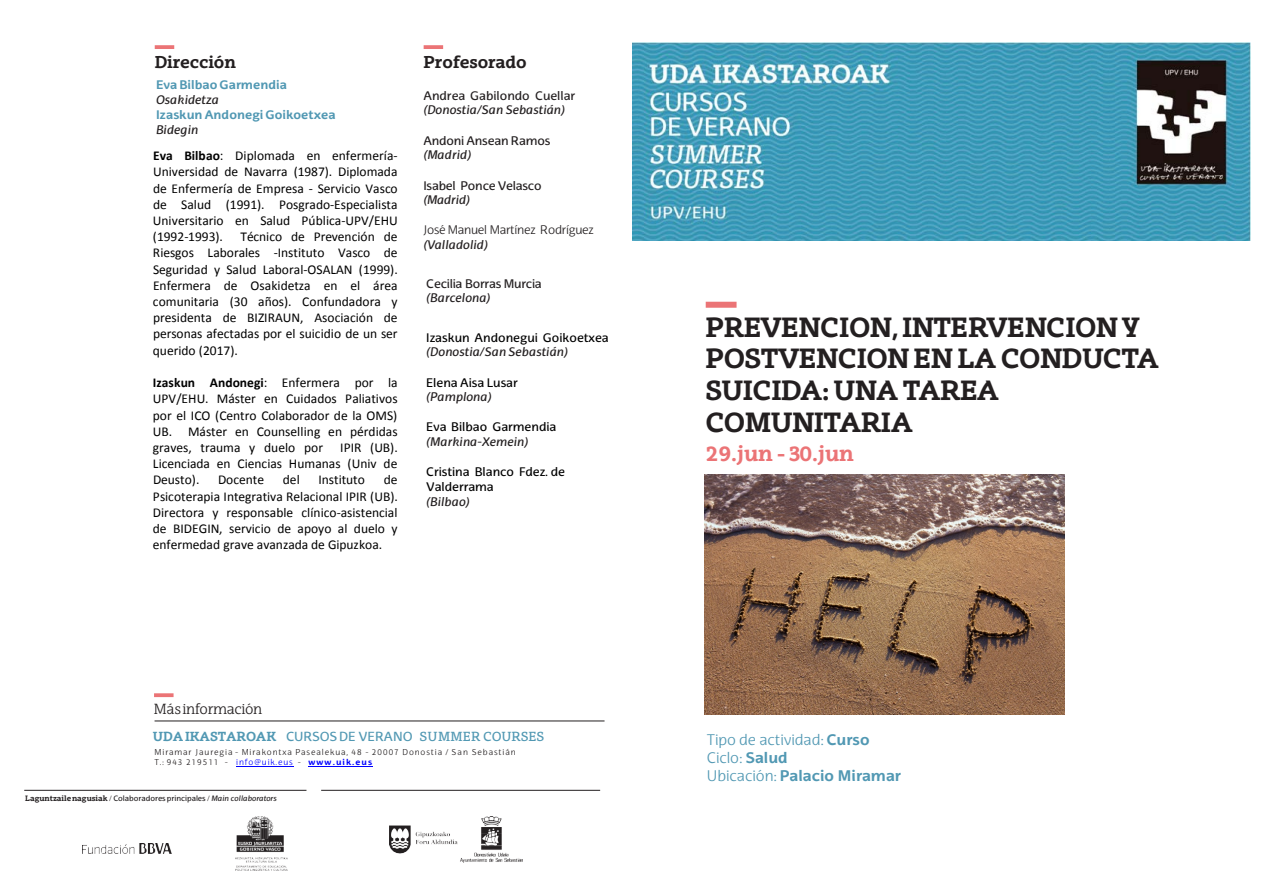
<style>
.page{position:relative;width:1264px;height:894px;background:#fff}
.page>*{position:absolute;margin:0;border:0;box-sizing:border-box;transform-origin:0 0}
.t1{font:700 27px/31.5px "EHU Serif";letter-spacing:-.02em;color:#231f20}
.t2{font:700 21px "EHU Serif";color:#eb7476}
.t3{font:700 16.5px "EHU Serif";letter-spacing:-.005em;color:#231f20}
.t4{font:300 15px "EHU Sans";color:#5198b3}
.t5{font:700 15px "EHU Sans";color:#5198b3}
.t6{font:300 14.25px "EHU Serif";letter-spacing:-.02em;color:#231f20}
.t7{font:13.5px/16.2px "Calibri";color:#000;text-align:justify}
.t8{font:12.75px "EHU Sans";letter-spacing:-.005em;color:#5198b3}
.t9{font:italic 12px/14.4px "EHU Sans";color:#231f20}
.t10{font:12px/15.1px "EHU Sans";letter-spacing:-.005em;color:#000}
.t11{font:12px/14.4px "EHU Sans";letter-spacing:-.02em;color:#231f20}
.t12{font:700 12px "EHU Sans";letter-spacing:.005em;color:#5198b3}
.t13{font:300 12px "EHU Sans";letter-spacing:-.02em;color:#231f20}
.t14{font:300 8.25px/10.2px "EHU Sans";letter-spacing:.11em;color:#231f20}
.t15{font:7.5px "EHU Sans";color:#231f20}
.s1{font-weight:700}
.s2{font-style:normal}
.s3{font-style:italic}
.s4{font-style:italic;color:#231f20}
.s5{font-family:"EHU Serif";font-weight:700}
.s6{font-family:"EHU Serif"}
.s7{color:#00f}
.s8{font-weight:700;color:#00f}
.s9{font-weight:300}
</style>
<div class="page">
<div style="left:705px;top:302px;width:31px;height:6px;background:#eb7476"></div>
<svg style="left:155px;top:45px;width:19px;height:4px"></svg>
<svg style="left:423px;top:45px;width:20px;height:4px"></svg>
<hr style="left:24px;top:789px;width:282px;height:1px;background:#231f20">
<hr style="left:321px;top:789px;width:279px;height:1px;background:#231f20">
<img style="left:389px;top:816px;width:133px;height:46px">
<img style="left:83px;top:843px;width:88px;height:10px">
<img style="left:236px;top:816px;width:51px;height:54px">
<hr style="left:154px;top:720px;width:450px;height:1px;background:#231f20">
<hr style="left:236px;top:766px;width:57px;height:1px;background:#00f">
<hr style="left:308px;top:766px;width:65px;height:1px;background:#00f">
<svg style="left:154px;top:693px;width:19px;height:4px"></svg>
<img style="left:632px;top:42px;width:617px;height:198px">
<img style="left:704px;top:474px;width:360px;height:240px">
<p class="t3" style="left:155px;top:52px;width:83px">Dirección</p>
<p class="t12" style="left:156px;top:77px;width:132px">Eva Bilbao Garmendia</p>
<p class="t9" style="left:156px;top:92px;width:64px">Osakidetza</p>
<p class="t12" style="left:156px;top:107px;width:181px">Izaskun Andonegi Goikoetxea</p>
<p class="t9" style="left:156px;top:122px;width:44px">Bidegin</p>
<p class="t7" style="left:153px;top:147px;width:246px"><span class="s1">Eva Bilbao</span>: Diplomada en enfermería-Universidad de Navarra (1987). Diplomada de Enfermería de Empresa - Servicio Vasco de Salud (1991). Posgrado-Especialista Universitario en Salud Pública-UPV/EHU (1992-1993).</p>
<p class="t7" style="left:153px;top:228px;width:246px;text-indent:87px">Técnico de Prevención de Riesgos Laborales -Instituto Vasco de Seguridad y Salud Laboral-OSALAN (1999).<br>Enfermera de Osakidetza en el área comunitaria (30 años). Confundadora y presidenta de BIZIRAUN, Asociación de personas afectadas por el suicidio de un ser querido (2017).</p>
<p class="t7" style="left:153px;top:374px;width:246px"><span class="s1">Izaskun Andonegi</span>: Enfermera por la UPV/EHU. Máster en Cuidados Paliativos por el ICO (Centro Colaborador de la OMS)<br>UB. Máster en Counselling en pérdidas graves, trauma y duelo por</p>
<p class="t7" style="left:153px;top:439px;width:246px;text-indent:187px">IPIR (UB).<br>Licenciada en Ciencias Humanas (Univ de Deusto).</p>
<p class="t7" style="left:218px;top:471px;width:48px">Docente</p>
<p class="t7" style="left:282px;top:471px;width:19px">del</p>
<p class="t7" style="left:318px;top:471px;width:48px">Instituto</p>
<p class="t7" style="left:153px;top:471px;width:246px;text-indent:231px">de Psicoterapia Integrativa Relacional IPIR (UB).<br>Directora y responsable clínico-asistencial de BIDEGIN, servicio de apoyo al duelo y enfermedad grave avanzada de Gipuzkoa.</p>
<p class="t3" style="left:423px;top:52px;width:105px">Profesorado</p>
<p class="t9" style="left:423px;top:88px;width:153px"><span class="s2">Andrea Gabilondo Cuellar </span>(Donostia/San Sebastián)</p>
<p class="t11" style="left:423px;top:133px;width:128px">Andoni Ansean Ramos <span class="s3">(Madrid)</span></p>
<p class="t11" style="left:423px;top:178px;width:120px">Isabel Ponce Velasco</p>
<p class="t9" style="left:423px;top:193px;width:48px">(Madrid)</p>
<p class="t13" style="left:423px;top:222px;width:172px">José Manuel Martínez Rodríguez</p>
<p class="t9" style="left:423px;top:237px;width:66px">(Valladolid)</p>
<p class="t11" style="left:426px;top:276px;width:117px">Cecilia Borras Murcia</p>
<p class="t9" style="left:426px;top:290px;width:66px">(Barcelona)</p>
<p class="t10" style="left:426px;top:329px;width:184px">Izaskun Andonegui Goikoetxea</p>
<p class="t9" style="left:426px;top:344px;width:143px">(Donostia/San Sebastián)</p>
<p class="t10" style="left:426px;top:374px;width:93px">Elena Aisa Lusar</p>
<p class="t9" style="left:426px;top:389px;width:67px">(Pamplona)</p>
<p class="t10" style="left:426px;top:419px;width:132px">Eva Bilbao Garmendia <span class="s4">(Markina-Xemein)</span></p>
<p class="t10" style="left:426px;top:464px;width:140px">Cristina Blanco Fdez. de<br>Valderrama</p>
<p class="t9" style="left:426px;top:494px;width:45px">(Bilbao)</p>
<p class="t6" style="left:154px;top:700px;width:110px">Másinformación</p>
<p class="t8" style="left:153px;top:728px;width:393px"><span class="s5">UDA IKASTAROAK</span> CURSOS DE VERANO <span class="s6">SUMMER COURSES</span></p>
<p class="t14" style="left:154px;top:746px;width:362px">Miramar Jauregia - Mirakontxa Pasealekua, 48 - 20007 Donostia / San Sebastián<br>T.: 943 219511 - <span class="s7">info@uik.eus</span> - <span class="s8">www.uik.eus</span></p>
<p class="t15" style="left:25px;top:793px;width:253px"><span class="s5">Laguntzaile nagusiak</span> <span class="s9">/</span> Colaboradores principales <span class="s9">/</span> <span class="s3">Main collaborators</span></p>
<p class="t1" style="left:705px;top:311px;width:455px">PREVENCION, INTERVENCION Y<br>POSTVENCION EN LA CONDUCTA<br>SUICIDA: UNA TAREA<br>COMUNITARIA</p>
<p class="t2" style="left:705px;top:440px;width:150px">29.jun -30.jun</p>
<p class="t4" style="left:706px;top:730px;width:164px">Tipo de actividad:<span class="s1">Curso</span></p>
<p class="t4" style="left:706px;top:748px;width:82px">Ciclo: <span class="s1">Salud</span></p>
<p class="t5" style="left:706px;top:766px;width:196px"><span class="s9">Ubicación:</span> Palacio Miramar</p>
</div>
